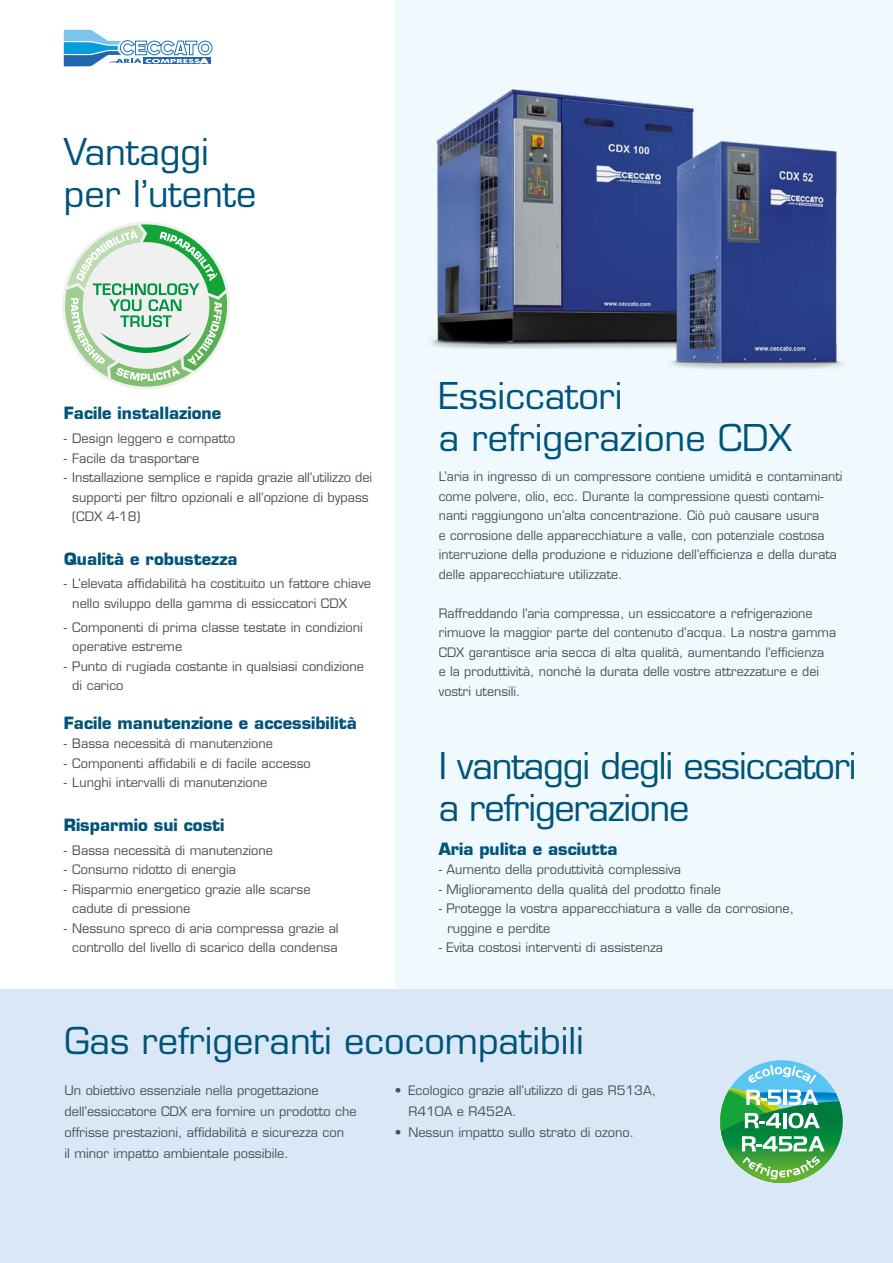
<style>
.page{position:relative;width:893px;height:1263px;background:#fff}
.page>*{position:absolute;margin:0;border:0;box-sizing:border-box;transform-origin:0 0}
.t1{font:36px/42px "Eurostile LT";color:#005479}
.t2{font:36px/42px "Eurostile LT";letter-spacing:-.03em;color:#005479}
.t3{font:700 16.5px "Eurostile LT";color:#005479}
.t4{font:12.75px/19.5px "Eurostile LT";color:#485156}
</style>
<div class="page">
<svg style="left:64px;top:30px;width:149px;height:36px"></svg>
<div style="left:395px;top:0;width:498px;height:1000px;background:#f0f9fe"></div>
<div style="left:0;top:989px;width:893px;height:274px;background:#dae7f7"></div>
<img style="left:431px;top:89px;width:263px;height:260px">
<img style="left:660px;top:130px;width:183px;height:239px">
<svg style="left:758px;top:1060px;width:47px;height:5px"></svg>
<svg style="left:720px;top:1065px;width:123px;height:118px"></svg>
<svg style="left:65px;top:224px;width:162px;height:162px"></svg>
<h1 class="t1" style="left:64px;top:131px;width:194px">Vantaggi per l’utente</h1>
<p class="t3" style="left:64px;top:403px;width:159px">Facile installazione</p>
<p class="t4" style="left:64px;top:429px;width:173px">- Design leggero e compatto</p>
<p class="t4" style="left:64px;top:448px;width:137px">- Facile da trasportare</p>
<p class="t4" style="left:72px;top:468px;width:302px;text-indent:-9px">- Installazione semplice e rapida grazie all’utilizzo dei supporti per filtro opzionali e all’opzione di bypass (CDX 4-18)</p>
<p class="t3" style="left:64px;top:548px;width:175px">Qualità e robustezza</p>
<p class="t4" style="left:72px;top:574px;width:300px;text-indent:-9px">- L’elevata affidabilità ha costituito un fattore chiave nello sviluppo della gamma di essiccatori CDX</p>
<p class="t4" style="left:72px;top:617px;width:292px;text-indent:-9px">- Componenti di prima classe testate in condizioni operative estreme</p>
<p class="t4" style="left:72px;top:656px;width:293px;text-indent:-9px">- Punto di rugiada costante in qualsiasi condizione di carico</p>
<p class="t3" style="left:64px;top:712px;width:295px">Facile manutenzione e accessibilità</p>
<p class="t4" style="left:64px;top:734px;width:211px">- Bassa necessità di manutenzione</p>
<p class="t4" style="left:64px;top:753px;width:249px">- Componenti affidabili e di facile accesso</p>
<p class="t4" style="left:64px;top:773px;width:205px">- Lunghi intervalli di manutenzione</p>
<p class="t3" style="left:64px;top:815px;width:162px">Risparmio sui costi</p>
<p class="t4" style="left:64px;top:840px;width:211px">- Bassa necessità di manutenzione</p>
<p class="t4" style="left:64px;top:860px;width:174px">- Consumo ridotto di energia</p>
<p class="t4" style="left:72px;top:879px;width:240px;text-indent:-9px">- Risparmio energetico grazie alle scarse cadute di pressione</p>
<p class="t4" style="left:64px;top:918px;width:276px;text-align:center">- Nessuno spreco di aria compressa grazie al controllo del livello di scarico della condensa</p>
<h1 class="t1" style="left:439px;top:375px;width:355px">Essiccatori<br>a refrigerazione CDX</h1>
<p class="t4" style="left:439px;top:467px;width:405px">L’aria in ingresso di un compressore contiene umidità e contaminanti come polvere, olio, ecc. Durante la compressione questi contami&shy;nanti raggiungono un’alta concentrazione. Ciò può causare usura<br>e corrosione delle apparecchiature a valle, con potenziale costosa interruzione della produzione e riduzione dell’efficienza e della durata delle apparecchiature utilizzate.</p>
<p class="t4" style="left:439px;top:603px;width:399px">Raffreddando l’aria compressa, un essiccatore a refrigerazione rimuove la maggior parte del contenuto d’acqua. La nostra gamma CDX garantisce aria secca di alta qualità, aumentando l’efficienza<br>e la produttività, nonché la durata delle vostre attrezzature e dei vostri utensili.</p>
<h1 class="t2" style="left:439px;top:745px;width:419px">I vantaggi degli essiccatori a refrigerazione</h1>
<p class="t3" style="left:439px;top:838px;width:180px">Aria pulita e asciutta</p>
<p class="t4" style="left:439px;top:860px;width:244px">- Aumento della produttività complessiva</p>
<p class="t4" style="left:439px;top:879px;width:284px">- Miglioramento della qualità del prodotto finale</p>
<p class="t4" style="left:447px;top:899px;width:348px;text-indent:-9px">- Protegge la vostra apparecchiatura a valle da corrosione, ruggine e perdite</p>
<p class="t4" style="left:439px;top:938px;width:226px">- Evita costosi interventi di assistenza</p>
<h1 class="t1" style="left:64px;top:1020px;width:521px">Gas refrigeranti ecocompatibili</h1>
<p class="t4" style="left:64px;top:1079px;width:294px;line-height:21px">Un obiettivo essenziale nella progettazione dell’essiccatore CDX era fornire un prodotto che offrisse prestazioni, affidabilità e sicurezza con<br>il minor impatto ambientale possibile.</p>
<p class="t4" style="left:408px;top:1079px;width:249px;line-height:21px;text-indent:-14px">• Ecologico grazie all’utilizzo di gas R513A,<br>R410A e R452A.</p>
<p class="t4" style="left:395px;top:1122px;width:241px">• Nessun impatto sullo strato di ozono.</p>
</div>
